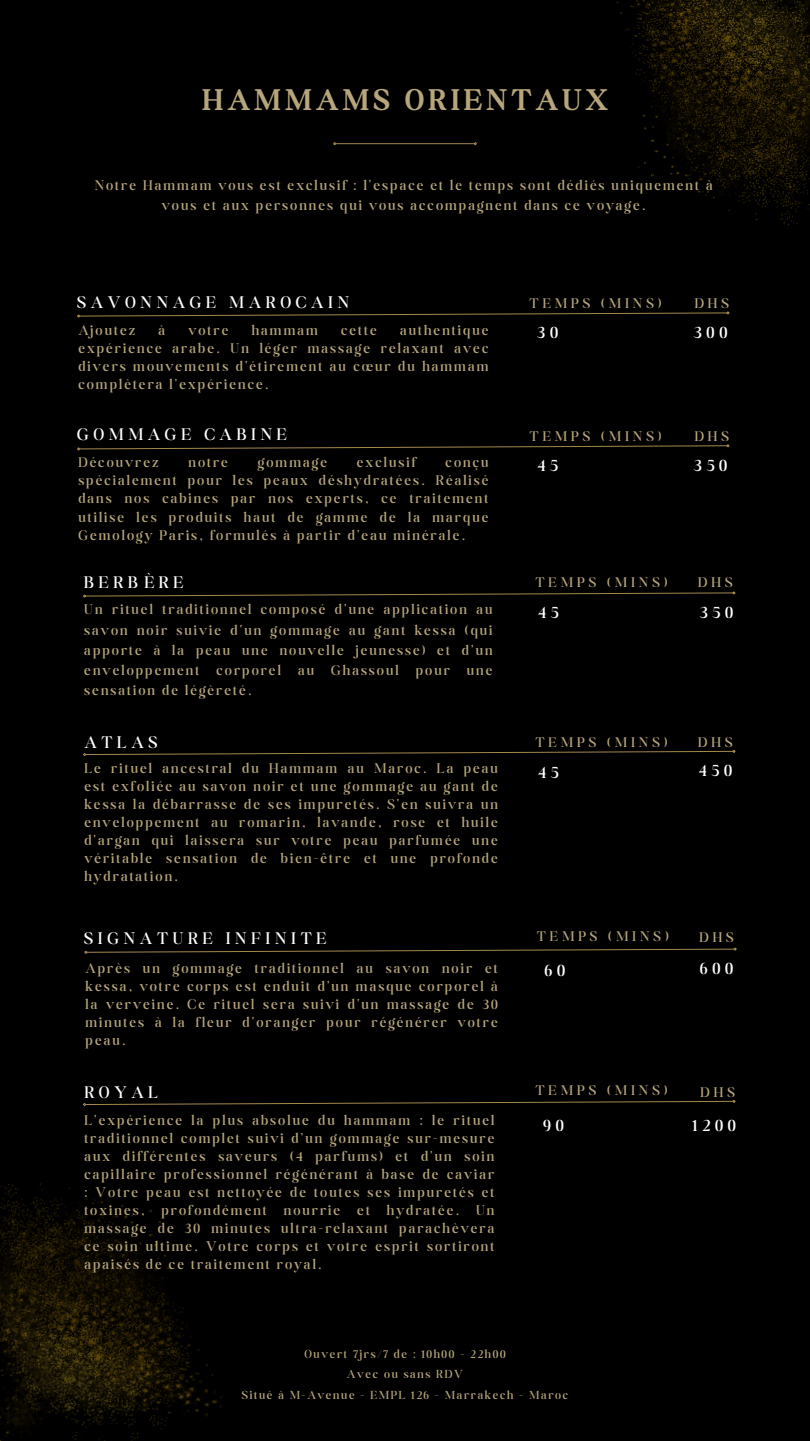
<style>
.page{position:relative;width:810px;height:1441px;background:#fff}
.page>*{position:absolute;margin:0;border:0;box-sizing:border-box;transform-origin:0 0}
.t1{font:700 32px "Boston Angel";letter-spacing:.135em;color:#b7a67c}
.t2{font:300 18px "Boston Angel";letter-spacing:.27em;color:#fff}
.t3{font:300 15px/18px "Boston Angel";letter-spacing:.14em;color:#b7a67c;text-align:justify}
.t4{font:300 15px "Boston Angel";letter-spacing:.27em;color:#b7a67c}
.t5{font:300 12.5px/20.2px "Boston Angel";letter-spacing:.14em;color:#b7a67c;text-align:center}
</style>
<div class="page">
<div style="left:0;top:0;width:810px;height:1440px;background:#000"></div>
<img style="left:616px;top:0;width:194px;height:225px">
<img style="left:0;top:1183px;width:222px;height:257px">
<hr style="left:336px;top:143px;width:138px;height:1px;background:#a4884b">
<svg style="left:333px;top:142px;width:4px;height:4px"></svg>
<svg style="left:473px;top:142px;width:4px;height:4px"></svg>
<svg style="left:83px;top:750px;width:653px;height:6px"></svg>
<svg style="left:84px;top:947px;width:653px;height:7px"></svg>
<svg style="left:83px;top:1100px;width:653px;height:6px"></svg>
<svg style="left:83px;top:591px;width:653px;height:7px"></svg>
<svg style="left:77px;top:311px;width:653px;height:7px"></svg>
<svg style="left:77px;top:444px;width:653px;height:7px"></svg>
<h1 class="t1" style="left:203px;top:81px;width:406px">HAMMAMS ORIENTAUX</h1>
<p class="t3" style="left:95px;top:175px;width:620px;line-height:20.2px;text-align:center">Notre Hammam vous est exclusif : l'espace et le temps sont dédiés uniquement à vous et aux personnes qui vous accompagnent dans ce voyage.</p>
<p class="t2" style="left:77px;top:291px;width:273px">SAVONNAGE MAROCAIN</p>
<p class="t3" style="left:78px;top:321px;width:58px">Ajoutez</p>
<p class="t3" style="left:159px;top:321px;width:8px">à</p>
<p class="t3" style="left:188px;top:321px;width:41px">votre</p>
<p class="t3" style="left:252px;top:321px;width:68px">hammam</p>
<p class="t3" style="left:341px;top:321px;width:37px">cette</p>
<p class="t4" style="left:529px;top:294px;width:133px">TEMPS (MINS)</p>
<p class="t3" style="left:695px;top:294px;width:36px">DHS</p>
<p class="t3" style="left:78px;top:321px;width:411px;text-indent:322px">authentique expérience arabe. Un léger massage relaxant avec divers mouvements d'étirement au cœur du hammam complètera l'expérience.</p>
<p class="t2" style="left:537px;top:322px;width:22px">3 0</p>
<p class="t2" style="left:694px;top:322px;width:35px">300</p>
<p class="t2" style="left:77px;top:424px;width:211px">GOMMAGE CABINE</p>
<p class="t3" style="left:78px;top:453px;width:82px">Découvrez</p>
<p class="t3" style="left:188px;top:453px;width:41px">notre</p>
<p class="t3" style="left:258px;top:453px;width:71px">gommage</p>
<p class="t3" style="left:357px;top:453px;width:60px">exclusif</p>
<p class="t4" style="left:529px;top:427px;width:133px">TEMPS (MINS)</p>
<p class="t3" style="left:695px;top:427px;width:36px">DHS</p>
<p class="t3" style="left:78px;top:453px;width:411px;text-indent:367px">conçu spécialement pour les peaux déshydratées. Réalisé dans nos cabines par nos experts, ce traitement utilise les produits haut de gamme de la marque Gemology Paris, formulés à partir d'eau minérale.</p>
<p class="t2" style="left:537px;top:454px;width:22px">4 5</p>
<p class="t2" style="left:694px;top:454px;width:35px">350</p>
<p class="t2" style="left:84px;top:571px;width:100px">BERBÈRE</p>
<p class="t3" style="left:84px;top:599px;width:410px;line-height:20.2px">Un rituel traditionnel composé d'une application au savon noir suivie d'un gommage au gant kessa (qui apporte à la peau une nouvelle jeunesse) et d'un enveloppement corporel au Ghassoul pour une sensation de légèreté.</p>
<p class="t2" style="left:84px;top:731px;width:74px">ATLAS</p>
<p class="t3" style="left:84px;top:758px;width:415px">Le rituel ancestral du Hammam au Maroc. La peau est exfoliée au savon noir et une gommage au gant de kessa la débarrasse de ses impuretés. S'en suivra un enveloppement au romarin, lavande, rose et huile d'argan qui laissera sur votre peau parfumée une véritable sensation de bien-être et une profonde hydratation.</p>
<p class="t2" style="left:84px;top:927px;width:244px">SIGNATURE INFINITE</p>
<p class="t3" style="left:86px;top:958px;width:414px">Après un gommage traditionnel au savon noir et kessa, votre corps est enduit d'un masque corporel à la verveine. Ce rituel sera suivi d'un massage de 30 minutes à la fleur d'oranger pour régénérer votre peau.</p>
<p class="t2" style="left:84px;top:1081px;width:75px">ROYAL</p>
<p class="t3" style="left:84px;top:1110px;width:412px">L'expérience la plus absolue du hammam : le rituel traditionnel complet suivi d'un gommage sur-mesure aux différentes saveurs (4 parfums) et d'un soin capillaire professionnel régénérant à base de caviar : Votre peau est nettoyée de toutes ses impuretés et toxines, profondément nourrie et hydratée. Un massage de 30 minutes ultra-relaxant parachèvera ce soin ultime. Votre corps et votre esprit sortiront apaisés de ce traitement royal.</p>
<p class="t4" style="left:535px;top:573px;width:133px">TEMPS (MINS)</p>
<p class="t3" style="left:698px;top:573px;width:36px">DHS</p>
<p class="t2" style="left:538px;top:601px;width:22px">4 5</p>
<p class="t2" style="left:700px;top:601px;width:35px">350</p>
<p class="t4" style="left:535px;top:732px;width:133px">TEMPS (MINS)</p>
<p class="t3" style="left:698px;top:732px;width:36px">DHS</p>
<p class="t2" style="left:538px;top:760px;width:22px">4 5</p>
<p class="t2" style="left:699px;top:759px;width:35px">450</p>
<p class="t4" style="left:537px;top:927px;width:133px">TEMPS (MINS)</p>
<p class="t3" style="left:700px;top:928px;width:36px">DHS</p>
<p class="t2" style="left:545px;top:959px;width:22px">6 0</p>
<p class="t2" style="left:700px;top:957px;width:35px">600</p>
<p class="t4" style="left:535px;top:1081px;width:133px">TEMPS (MINS)</p>
<p class="t3" style="left:701px;top:1082px;width:36px">DHS</p>
<p class="t2" style="left:543px;top:1114px;width:22px">9 0</p>
<p class="t2" style="left:693px;top:1114px;width:45px">1200</p>
<p class="t5" style="left:242px;top:1343px;width:328px">Ouvert 7jrs/7 de : 10h00 - 22h00<br>Avec ou sans RDV<br>Situé à M-Avenue - EMPL 126 - Marrakech - Maroc</p>
</div>
